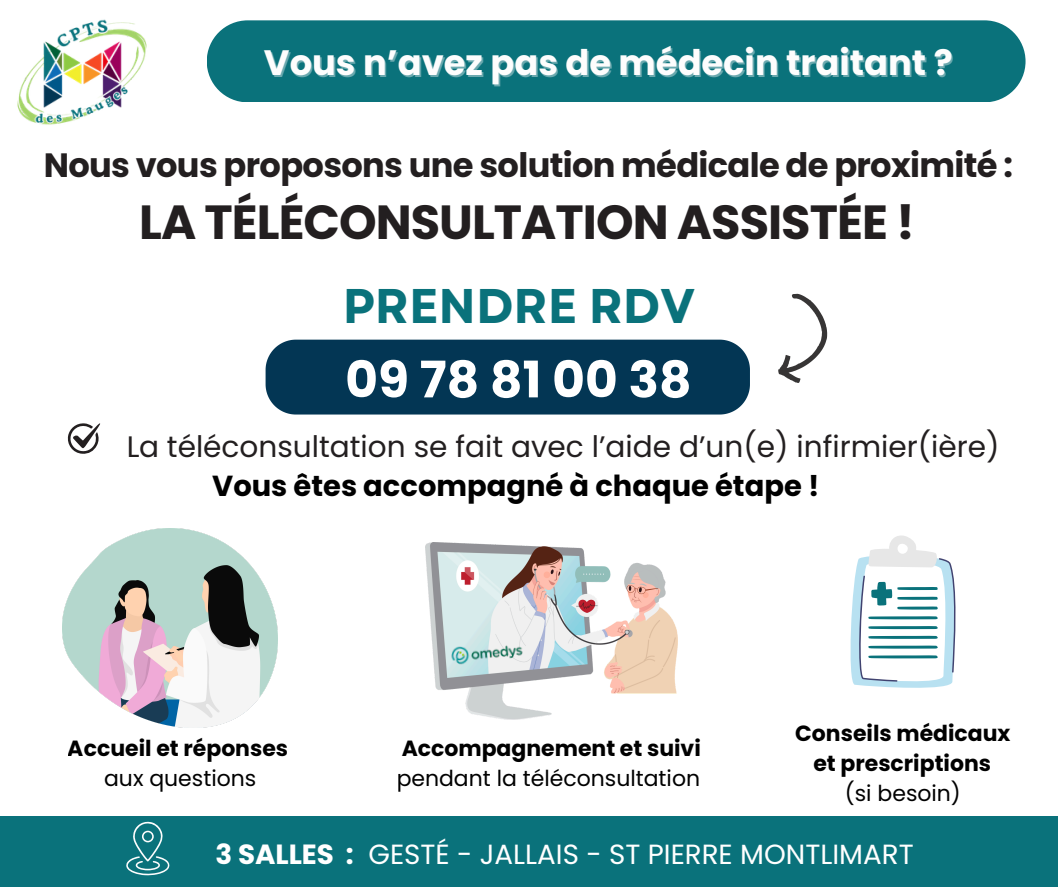
<style>
.page{position:relative;width:1058px;height:887px;background:#fff}
.page>*{position:absolute;margin:0;border:0;box-sizing:border-box;transform-origin:0 0}
.t1{font:700 50.4px "Poppins";color:#fff}
.t2{font:700 48.6px "Garet";color:#0a727b}
.t3{font:700 47.85px "Poppins";letter-spacing:-.02em;color:#231f20}
.t4{font:700 35.25px "Poppins";color:#fdfdfd}
.t5{font:700 33.75px "Poppins";letter-spacing:-.02em;color:#231f20}
.t6{font:29.55px "Poppins";color:#231f20}
.t7{font:700 28.95px "Poppins";color:#000}
.t8{font:27.75px "Poppins";color:#fff}
.t9{font:700 21.9px/30px "Poppins";color:#000;text-align:center}
.t10{font:21.9px "Poppins";color:#000}
.s1{font-weight:700}
</style>
<div class="page">
<img style="left:17px;top:19px;width:130px;height:106px">
<img style="left:62px;top:528px;width:215px;height:199px">
<img style="left:425px;top:543px;width:252px;height:176px">
<img style="left:443px;top:633px;width:88px;height:40px">
<svg style="left:850px;top:535px;width:106px;height:153px"></svg>
<div style="left:207px;top:20px;width:818px;height:82px;background:#0a727b"></div>
<svg style="left:67px;top:423px;width:33px;height:31px"></svg>
<div style="left:265px;top:339px;width:485px;height:75px;background:#033654"></div>
<svg style="left:778px;top:293px;width:50px;height:90px"></svg>
<div style="left:0;top:815px;width:1058px;height:71px;background:#0a727b"></div>
<svg style="left:126px;top:821px;width:43px;height:54px"></svg>
<h3 class="t4" style="left:264px;top:38px;width:690px">Vous n’avez pas de médecin traitant ?</h3>
<h3 class="t5" style="left:44px;top:141px;width:970px">Nous vous proposons une solution médicale de proximité :</h3>
<h3 class="t3" style="left:139px;top:189px;width:777px">LA TÉLÉCONSULTATION ASSISTÉE !</h3>
<h2 class="t2" style="left:342px;top:271px;width:354px">PRENDRE RDV</h2>
<h1 class="t1" style="left:345px;top:344px;width:348px">09 78 81 00 38</h1>
<h3 class="t6" style="left:126px;top:426px;width:874px">La téléconsultation se fait avec l’aide d’un(e) infirmier(ière)</h3>
<h5 class="t7" style="left:212px;top:465px;width:608px">Vous êtes accompagné à chaque étape !</h5>
<p class="t9" style="left:68px;top:733px;width:222px">Accueil et réponses</p>
<p class="t10" style="left:104px;top:763px;width:154px">aux questions</p>
<p class="t9" style="left:402px;top:733px;width:300px">Accompagnement et suivi</p>
<p class="t10" style="left:396px;top:763px;width:305px">pendant la téléconsultation</p>
<p class="t9" style="left:795px;top:718px;width:217px">Conseils médicaux et prescriptions</p>
<p class="t10" style="left:844px;top:778px;width:118px">(si besoin)</p>
<h4 class="t8" style="left:215px;top:834px;width:700px"><span class="s1">3 SALLES :</span> GESTÉ - JALLAIS - ST PIERRE MONTLIMART</h4>
</div>
